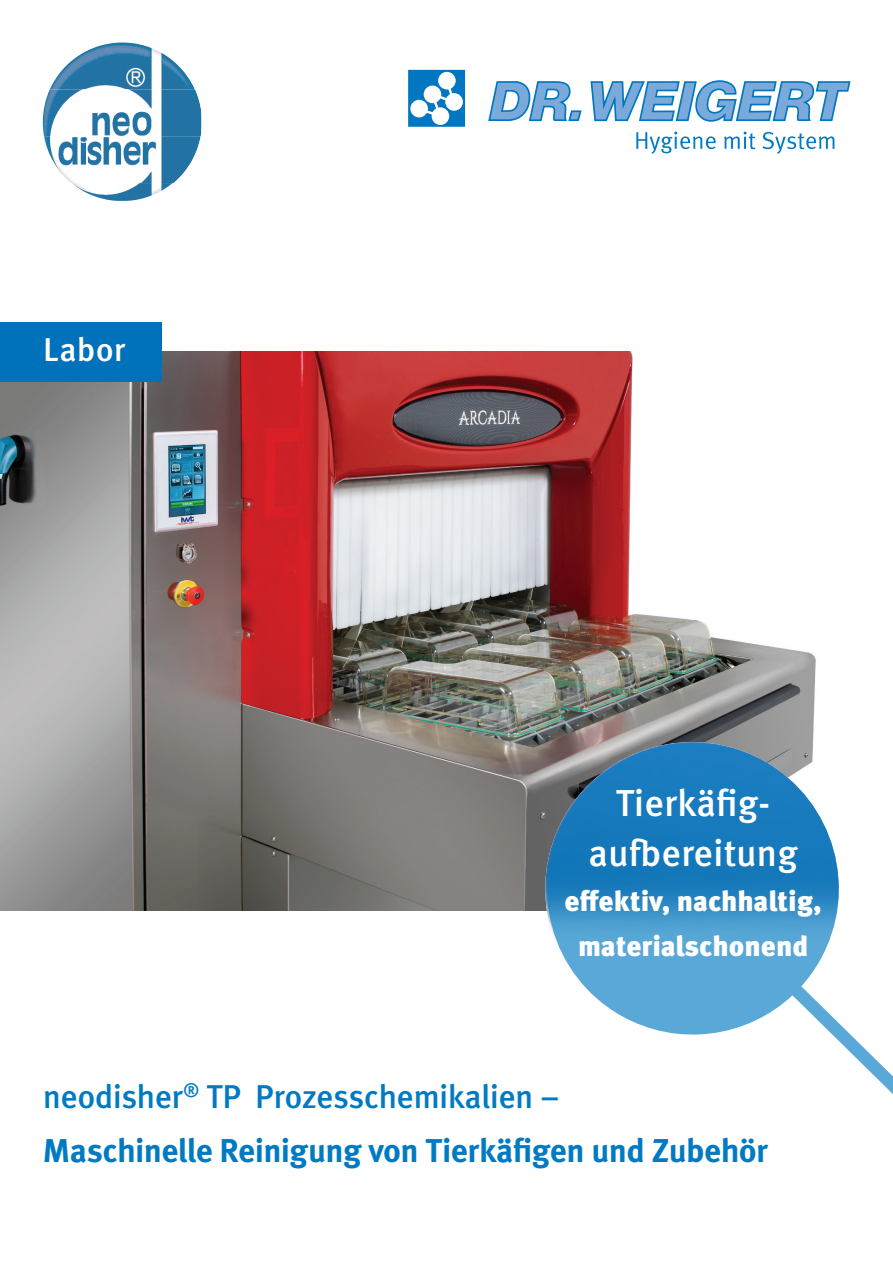
<style>
.page{position:relative;width:893px;height:1263px;background:#fff}
.page>*{position:absolute;margin:0;border:0;box-sizing:border-box;transform-origin:0 0}
.t1{font:500 37.5px/49.5px "Meta Pro";color:#fff;text-align:center}
.t2{font:700 33px/54px "Meta Pro";letter-spacing:-.02em;color:#007ac2}
.t3{font:500 33px "Meta Pro";letter-spacing:.005em;color:#fff}
.t4{font:900 28.5px/45px "Meta Pro";color:#fff;text-align:center}
.s1{font-weight:500}
</style>
<div class="page">
<img style="left:50px;top:43px;width:145px;height:46px">
<img style="left:43px;top:89px;width:158px;height:94px">
<img style="left:72px;top:183px;width:101px;height:18px">
<svg style="left:488px;top:81px;width:94px;height:41px"></svg>
<svg style="left:590px;top:80px;width:260px;height:42px"></svg>
<div style="left:409px;top:71px;width:55px;height:55px;background:#0077c0"></div>
<div style="left:408px;top:70px;width:57px;height:57px;border:2px solid #0077c0"></div>
<div style="left:438px;top:72px;width:18px;height:17px;background:#fff;border-radius:50%"></div>
<div style="left:432px;top:107px;width:17px;height:18px;background:#fff;border-radius:50%"></div>
<svg style="left:445px;top:93px;width:18px;height:18px"></svg>
<div style="left:410px;top:100px;width:18px;height:17px;background:#fff;border-radius:50%"></div>
<svg style="left:416px;top:77px;width:42px;height:43px"></svg>
<svg style="left:636px;top:132px;width:198px;height:22px"></svg>
<img style="left:0;top:352px;width:816px;height:558px">
<svg style="left:526px;top:722px;width:367px;height:372px"></svg>
<div style="left:0;top:322px;width:162px;height:60px;background:#0072bc"></div>
<p class="t3" style="left:43px;top:324px;width:84px">Labor</p>
<p class="t1" style="left:588px;top:776px;width:211px">Tierkäfig&shy;aufbereitung</p>
<p class="t4" style="left:565px;top:877px;width:258px">effektiv, nachhaltig, materialschonend</p>
<p class="t2" style="left:43px;top:1067px;width:727px"><span class="s1">neodisher</span><sup>®</sup> <span class="s1">TP Prozesschemikalien –<br></span>Maschinelle Reinigung von Tierkäfigen und Zubehör</p>
</div>
